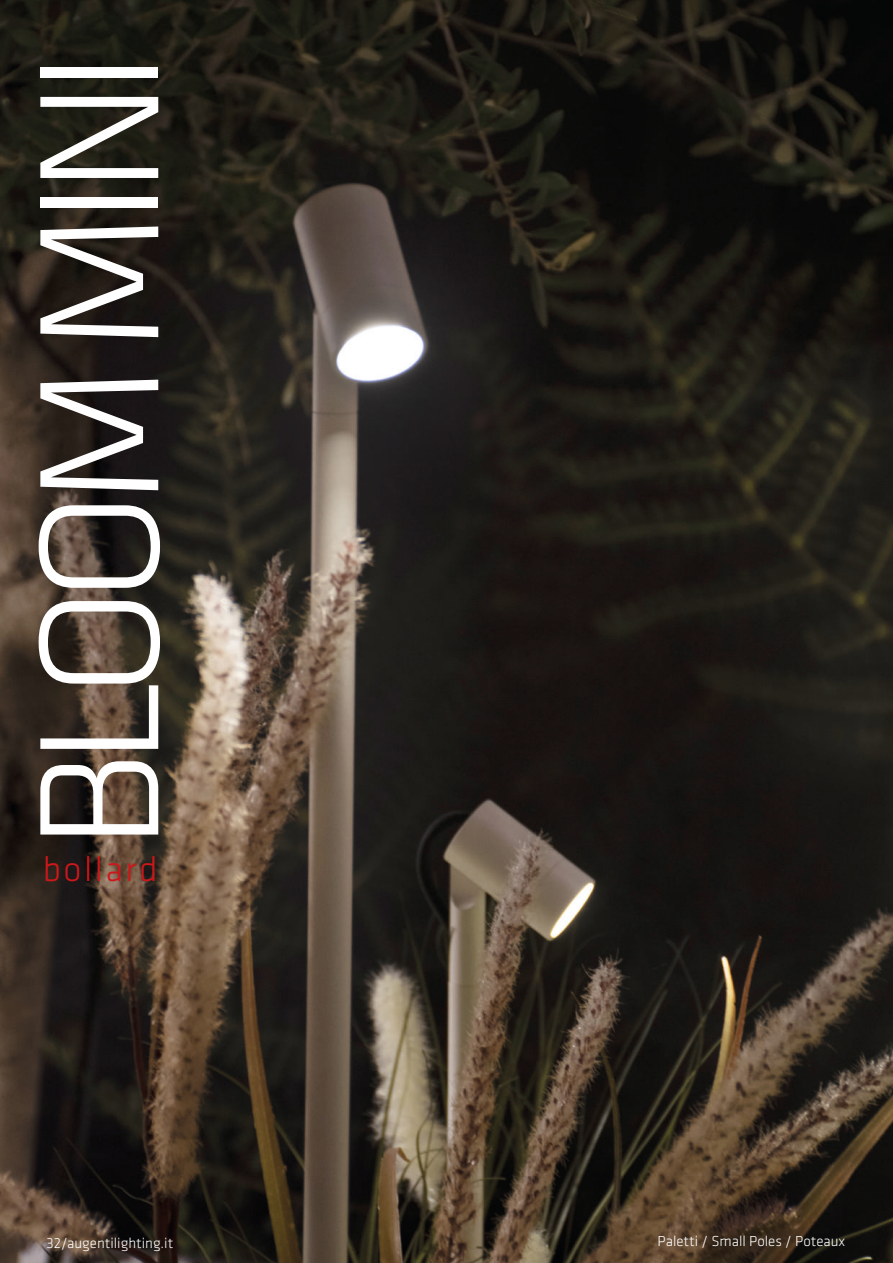
<style>
.page{position:relative;width:893px;height:1263px;background:#fff}
.page>*{position:absolute;margin:0;border:0;box-sizing:border-box;transform-origin:0 0}
.t1{font:300 177px "Klavika";letter-spacing:-.075em;color:#fff}
.t2{font:300 36px "Klavika";letter-spacing:.07em;color:#cd171a}
.t3{font:300 15px "Klavika";color:#fff}
</style>
<div class="page">
<img style="left:0;top:0;width:893px;height:1263px">
<h1 class="t1" style="left:3px;top:850px;width:802px;rotate:-90deg">BLOOM MINI</h1>
<h2 class="t2" style="left:43px;top:849px;width:116px">bollard</h2>
<p class="t3" style="left:47px;top:1234px;width:128px">32/augentilighting.it</p>
<p class="t3" style="left:658px;top:1233px;width:189px">Paletti / Small Poles / Poteaux</p>
</div>
